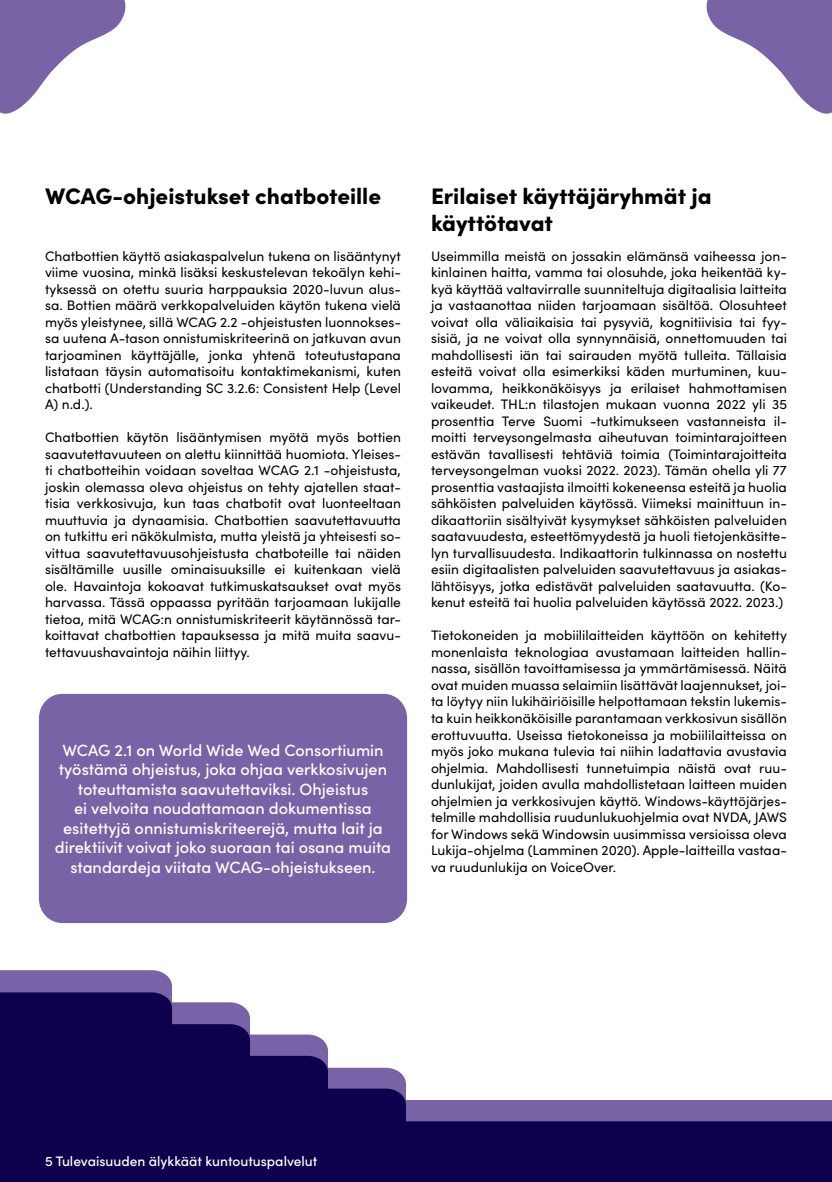
<style>
.page{position:relative;width:832px;height:1182px;background:#fff}
.page>*{position:absolute;margin:0;border:0;box-sizing:border-box;transform-origin:0 0}
.AIRE_Otsikko_1{font:900 22.5px/27px "Sofia Pro";color:#000}
.Sitaatti{font:500 16.25px/19.5px "Sofia Pro";color:#fff;text-align:center}
.AIRE_Basic_Paragraph{font:13.75px/16.5px "Sofia Pro";color:#000;text-align:justify}
.t1{font:500 13.75px "Sofia Pro";color:#fff}
</style>
<div class="page">
<div style="left:39px;top:693px;width:368px;height:230px;background:#7963a7;border-radius:24px"></div>
<div style="left:0;top:970px;width:173px;height:22px;background:#7963a7"></div>
<svg style="left:0;top:992px;width:831px;height:144px"></svg>
<svg style="left:706px;top:0;width:125px;height:114px"></svg>
<svg style="left:0;top:0;width:126px;height:114px"></svg>
<div style="left:0;top:1136px;width:831px;height:45px;background:#0d004c"></div>
<h1 class="AIRE_Otsikko_1" style="left:45px;top:180px;width:337px">WCAG-ohjeistukset chatboteille</h1>
<p class="AIRE_Basic_Paragraph" style="left:45px;top:247px;width:357px">Chatbottien käyttö asiakaspalvelun tukena on lisääntynyt viime vuosina, minkä lisäksi keskustelevan tekoälyn kehi&shy;tyksessä on otettu suuria harppauksia 2020-luvun alus&shy;sa. Bottien määrä verkkopalveluiden käytön tukena vielä myös yleistynee, sillä WCAG 2.2 -ohjeistusten luonnokses&shy;sa uutena A-tason onnistumiskriteerinä on jatkuvan avun tarjoaminen käyttäjälle, jonka yhtenä toteutustapana listataan täysin automatisoitu kontaktimekanismi, kuten chatbotti (Understanding SC 3.2.6: Consistent Help (Level A) n.d.).</p>
<p class="AIRE_Basic_Paragraph" style="left:45px;top:428px;width:357px">Chatbottien käytön lisääntymisen myötä myös bottien saavutettavuuteen on alettu kiinnittää huomiota. Yleises&shy;ti chatbotteihin voidaan soveltaa WCAG 2.1 -ohjeistusta, joskin olemassa oleva ohjeistus on tehty ajatellen staat&shy;tisia verkkosivuja, kun taas chatbotit ovat luonteeltaan muuttuvia ja dynaamisia. Chatbottien saavutettavuutta on tutkittu eri näkökulmista, mutta yleistä ja yhteisesti so&shy;vittua saavutettavuusohjeistusta chatboteille tai näiden sisältämille uusille ominaisuuksille ei kuitenkaan vielä ole. Havaintoja kokoavat tutkimuskatsaukset ovat myös harvassa. Tässä oppaassa pyritään tarjoamaan lukijalle tietoa, mitä WCAG:n onnistumiskriteerit käytännössä tar&shy;koittavat chatbottien tapauksessa ja mitä muita saavu&shy;tettavuushavaintoja näihin liittyy.</p>
<p class="Sitaatti" style="left:55px;top:739px;width:338px">WCAG 2.1 on World Wide Wed Consortiumin työstämä ohjeistus, joka ohjaa verkkosivujen toteuttamista saavutettaviksi. Ohjeistus<br>ei velvoita noudattamaan dokumentissa esitettyjä onnistumiskriteerejä, mutta lait ja direktiivit voivat joko suoraan tai osana muita standardeja viitata WCAG-ohjeistukseen.</p>
<h1 class="AIRE_Otsikko_1" style="left:431px;top:180px;width:282px">Erilaiset käyttäjäryhmät ja käyttötavat</h1>
<p class="AIRE_Basic_Paragraph" style="left:431px;top:247px;width:357px">Useimmilla meistä on jossakin elämänsä vaiheessa jon&shy;kinlainen haitta, vamma tai olosuhde, joka heikentää ky&shy;kyä käyttää valtavirralle suunniteltuja digitaalisia laitteita ja vastaanottaa niiden tarjoamaan sisältöä. Olosuhteet voivat olla väliaikaisia tai pysyviä, kognitiivisia tai fyy&shy;sisiä, ja ne voivat olla synnynnäisiä, onnettomuuden tai mahdollisesti iän tai sairauden myötä tulleita. Tällaisia esteitä voivat olla esimerkiksi käden murtuminen, kuu&shy;lovamma, heikkonäköisyys ja erilaiset hahmottamisen vaikeudet. THL:n tilastojen mukaan vuonna 2022 yli 35 prosenttia Terve Suomi -tutkimukseen vastanneista il&shy;moitti terveysongelmasta aiheutuvan toimintarajoitteen estävän tavallisesti tehtäviä toimia (Toimintarajoitteita terveysongelman vuoksi 2022. 2023). Tämän ohella yli 77 prosenttia vastaajista ilmoitti kokeneensa esteitä ja huolia sähköisten palveluiden käytössä. Viimeksi mainittuun in&shy;dikaattoriin sisältyivät kysymykset sähköisten palveluiden saatavuudesta, esteettömyydestä ja huoli tietojenkäsitte&shy;lyn turvallisuudesta. Indikaattorin tulkinnassa on nostettu esiin digitaalisten palveluiden saavutettavuus ja asiakas&shy;lähtöisyys, jotka edistävät palveluiden saatavuutta. (Ko&shy;kenut esteitä tai huolia palveluiden käytössä 2022. 2023.)</p>
<p class="AIRE_Basic_Paragraph" style="left:431px;top:626px;width:357px">Tietokoneiden ja mobiililaitteiden käyttöön on kehitetty monenlaista teknologiaa avustamaan laitteiden hallin&shy;nassa, sisällön tavoittamisessa ja ymmärtämisessä. Näitä ovat muiden muassa selaimiin lisättävät laajennukset, joi&shy;ta löytyy niin lukihäiriöisille helpottamaan tekstin lukemis&shy;ta kuin heikkonäköisille parantamaan verkkosivun sisällön erottuvuutta. Useissa tietokoneissa ja mobiililaitteissa on myös joko mukana tulevia tai niihin ladattavia avustavia ohjelmia. Mahdollisesti tunnetuimpia näistä ovat ruu&shy;dunlukijat, joiden avulla mahdollistetaan laitteen muiden ohjelmien ja verkkosivujen käyttö. Windows-käyttöjärjes&shy;telmille mahdollisia ruudunlukuohjelmia ovat NVDA, JAWS for Windows sekä Windowsin uusimmissa versioissa oleva Lukija-ohjelma (Lamminen 2020). Apple-laitteilla vastaa&shy;va ruudunlukija on VoiceOver.</p>
<p class="t1" style="left:45px;top:1151px;width:274px">5 Tulevaisuuden älykkäät kuntoutuspalvelut</p>
</div>
